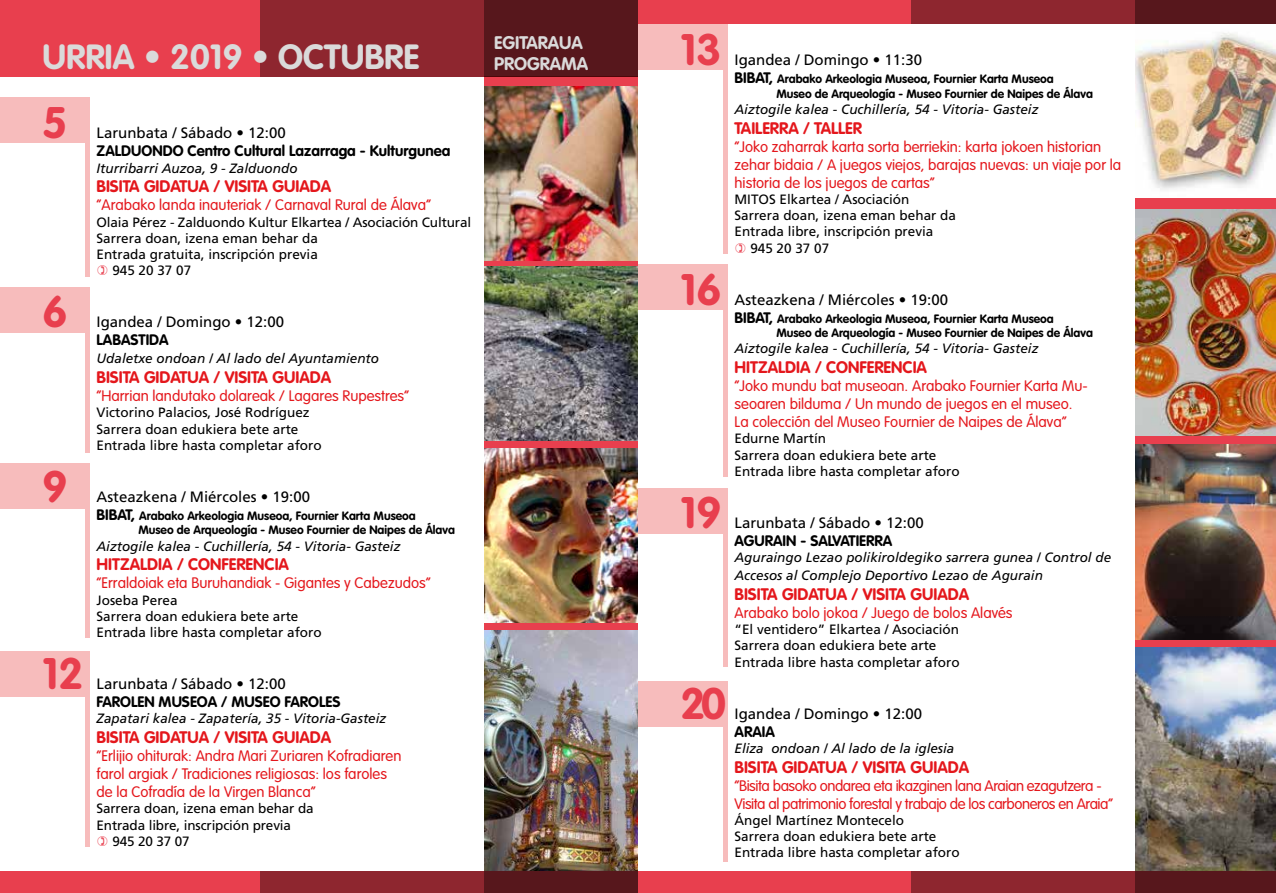
<style>
.page{position:relative;width:1276px;height:893px;background:#fff}
.page>*{position:absolute;margin:0;border:0;box-sizing:border-box;transform-origin:0 0}
.t1{font:700 43.5px "VAG Rounded Std";color:#e83f4e}
.t2{font:700 34.5px "VAG Rounded Std";color:#dadada}
.t3{font:700 18px/21.6px "VAG Rounded Std";color:#dadada}
.t4{font:700 16.5px "VAG Rounded Std";color:#e4171c}
.t5{font:300 15px/18px "VAG Rounded Std";color:#e4171c}
.t6{font:15px "Frutiger LT Std";color:#000}
.t7{font:300 15px/18px "VAG Rounded Std";letter-spacing:-.03em;color:#e4171c}
.t8{font:700 15px "VAG Rounded Std";color:#000}
.t9{font:13.5px/16.2px "Frutiger LT Std";color:#000}
.t10{font:italic 13.5px/18px "Frutiger LT Std";color:#000}
.t11{font:700 12px/14.4px "VAG Rounded Std";color:#000}
.s1{font-size:15px}
</style>
<div class="page">
<div style="left:0;top:0;width:638px;height:77px;background:#e83f4e"></div>
<div style="left:260px;top:0;width:378px;height:77px;background:#8e262f"></div>
<div style="left:485px;top:0;width:153px;height:77px;background:#57171c"></div>
<div style="left:485px;top:77px;width:153px;height:816px;background:#e83f4e"></div>
<img style="left:485px;top:86px;width:153px;height:174px">
<img style="left:485px;top:267px;width:153px;height:174px">
<img style="left:485px;top:448px;width:153px;height:174px">
<img style="left:485px;top:630px;width:153px;height:242px">
<hr style="left:85px;top:99px;width:4px;height:178px;background:#f7bcbc">
<hr style="left:723px;top:24px;width:4px;height:230px;background:#f7bcbc">
<hr style="left:723px;top:264px;width:4px;height:213px;background:#f7bcbc">
<hr style="left:723px;top:489px;width:4px;height:178px;background:#f7bcbc">
<hr style="left:723px;top:683px;width:4px;height:179px;background:#f7bcbc">
<hr style="left:85px;top:287px;width:4px;height:166px;background:#f7bcbc">
<hr style="left:85px;top:463px;width:4px;height:174px;background:#f7bcbc">
<hr style="left:85px;top:651px;width:4px;height:196px;background:#f7bcbc">
<div style="left:0;top:98px;width:89px;height:45px;background:#f7bcbc"></div>
<div style="left:638px;top:24px;width:89px;height:45px;background:#f7bcbc"></div>
<div style="left:638px;top:264px;width:89px;height:46px;background:#f7bcbc"></div>
<div style="left:638px;top:489px;width:89px;height:45px;background:#f7bcbc"></div>
<div style="left:638px;top:681px;width:89px;height:45px;background:#f7bcbc"></div>
<div style="left:0;top:287px;width:89px;height:45px;background:#f7bcbc"></div>
<div style="left:0;top:463px;width:89px;height:45px;background:#f7bcbc"></div>
<div style="left:0;top:651px;width:89px;height:45px;background:#f7bcbc"></div>
<div style="left:1135px;top:32px;width:141px;height:861px;background:#e83f4e"></div>
<img style="left:1135px;top:32px;width:141px;height:166px">
<img style="left:1135px;top:209px;width:141px;height:226px">
<img style="left:1135px;top:444px;width:141px;height:195px">
<img style="left:1135px;top:647px;width:141px;height:225px">
<div style="left:0;top:872px;width:638px;height:21px;background:#e83f4e"></div>
<div style="left:638px;top:872px;width:638px;height:21px;background:#e83f4e"></div>
<div style="left:638px;top:0;width:638px;height:24px;background:#e83f4e"></div>
<div style="left:260px;top:872px;width:378px;height:21px;background:#8e262f"></div>
<div style="left:911px;top:872px;width:365px;height:21px;background:#8e262f"></div>
<div style="left:911px;top:0;width:365px;height:24px;background:#8e262f"></div>
<div style="left:485px;top:872px;width:153px;height:21px;background:#57171c"></div>
<div style="left:1135px;top:872px;width:141px;height:21px;background:#57171c"></div>
<div style="left:1135px;top:0;width:141px;height:24px;background:#57171c"></div>
<h2 class="t2" style="left:43px;top:37px;width:378px">URRIA • 2019 • OCTUBRE</h2>
<h1 class="t1" style="left:43px;top:97px;width:26px">5</h1>
<p class="t6" style="left:97px;top:124px;width:191px">Larunbata / Sábado • 12:00</p>
<p class="t8" style="left:97px;top:142px;width:355px">ZALDUONDO Centro Cultural Lazarraga - Kulturgunea</p>
<p class="t10" style="left:97px;top:159px;width:203px">Iturribarri Auzoa, 9 - Zalduondo</p>
<p class="t4" style="left:97px;top:177px;width:236px">BISITA GIDATUA / VISITA GUIADA</p>
<p class="t5" style="left:97px;top:197px;width:336px">“Arabako landa inauteriak / Carnaval Rural de Álava”</p>
<p class="t9" style="left:97px;top:214px;width:376px">Olaia Pérez - Zalduondo Kultur Elkartea / Asociación Cultural</p>
<p class="t9" style="left:97px;top:230px;width:223px">Sarrera doan, izena eman behar da</p>
<p class="t9" style="left:97px;top:246px;width:223px">Entrada gratuita, inscripción previa</p>
<p class="t9" style="left:112px;top:262px;width:80px">945 20 37 07</p>
<h1 class="t1" style="left:43px;top:286px;width:26px">6</h1>
<h1 class="t1" style="left:43px;top:461px;width:26px">9</h1>
<h1 class="t1" style="left:43px;top:648px;width:43px">12</h1>
<p class="t6" style="left:97px;top:313px;width:189px">Igandea / Domingo • 12:00</p>
<p class="t8" style="left:97px;top:331px;width:74px">LABASTIDA</p>
<p class="t10" style="left:97px;top:350px;width:284px">Udaletxe ondoan / Al lado del Ayuntamiento</p>
<p class="t4" style="left:97px;top:368px;width:236px">BISITA GIDATUA / VISITA GUIADA</p>
<p class="t5" style="left:97px;top:387px;width:314px">“Harrian landutako dolareak / Lagares Rupestres”</p>
<p class="t9" style="left:97px;top:405px;width:227px">Victorino Palacios, José Rodríguez<br>Sarrera doan edukiera bete arte<br>Entrada libre hasta completar aforo</p>
<p class="t6" style="left:97px;top:488px;width:215px">Asteazkena / Miércoles • 19:00</p>
<p class="t11" style="left:138px;top:509px;width:318px;text-indent:-42px"><span class="s1">BIBAT,</span> Arabako Arkeologia Museoa, Fournier Karta Museoa<br>Museo de Arqueología - Museo Fournier de Naipes de Álava</p>
<p class="t10" style="left:97px;top:537px;width:305px">Aiztogile kalea - Cuchillería, 54 - Vitoria- Gasteiz</p>
<p class="t4" style="left:97px;top:555px;width:194px">HITZALDIA / CONFERENCIA</p>
<p class="t5" style="left:97px;top:575px;width:336px">“Erraldoiak eta Buruhandiak - Gigantes y Cabezudos”</p>
<p class="t9" style="left:97px;top:592px;width:227px">Joseba Perea<br>Sarrera doan edukiera bete arte<br>Entrada libre hasta completar aforo</p>
<p class="t6" style="left:97px;top:675px;width:191px">Larunbata / Sábado • 12:00</p>
<p class="t8" style="left:97px;top:693px;width:245px">FAROLEN MUSEOA / MUSEO FAROLES</p>
<p class="t10" style="left:97px;top:710px;width:291px">Zapatari kalea - Zapatería, 35 - Vitoria-Gasteiz</p>
<p class="t4" style="left:97px;top:728px;width:236px">BISITA GIDATUA / VISITA GUIADA</p>
<p class="t5" style="left:97px;top:747px;width:306px">“Erlijio ohiturak: Andra Mari Zuriaren Kofradiaren farol argiak / Tradiciones religiosas: los faroles de la Cofradía de la Virgen Blanca”</p>
<p class="t9" style="left:97px;top:801px;width:219px">Sarrera doan, izena eman behar da</p>
<p class="t9" style="left:97px;top:817px;width:196px">Entrada libre, inscripción previa</p>
<p class="t9" style="left:112px;top:833px;width:79px">945 20 37 07</p>
<h3 class="t3" style="left:494px;top:32px;width:96px">EGITARAUA<br>PROGRAMA</h3>
<h1 class="t1" style="left:680px;top:25px;width:43px">13</h1>
<h1 class="t1" style="left:680px;top:264px;width:43px">16</h1>
<h1 class="t1" style="left:680px;top:487px;width:43px">19</h1>
<h1 class="t1" style="left:680px;top:678px;width:47px">20</h1>
<p class="t6" style="left:734px;top:51px;width:189px">Igandea / Domingo • 11:30</p>
<p class="t11" style="left:776px;top:72px;width:318px;text-indent:-42px"><span class="s1">BIBAT,</span> Arabako Arkeologia Museoa, Fournier Karta Museoa<br>Museo de Arqueología - Museo Fournier de Naipes de Álava</p>
<p class="t10" style="left:734px;top:100px;width:305px">Aiztogile kalea - Cuchillería, 54 - Vitoria- Gasteiz</p>
<p class="t4" style="left:734px;top:118px;width:129px">TAILERRA / TALLER</p>
<p class="t5" style="left:734px;top:138px;width:388px">“Joko zaharrak karta sorta berriekin: karta jokoen historian zehar bidaia / A juegos viejos, barajas nuevas: un viaje por la historia de los juegos de cartas”</p>
<p class="t9" style="left:734px;top:191px;width:176px">MITOS Elkartea / Asociación</p>
<p class="t9" style="left:734px;top:207px;width:223px">Sarrera doan, izena eman behar da</p>
<p class="t9" style="left:734px;top:224px;width:200px">Entrada libre, inscripción previa</p>
<p class="t9" style="left:750px;top:240px;width:80px">945 20 37 07</p>
<p class="t6" style="left:734px;top:291px;width:215px">Asteazkena / Miércoles • 19:00</p>
<p class="t11" style="left:776px;top:312px;width:318px;text-indent:-42px"><span class="s1">BIBAT,</span> Arabako Arkeologia Museoa, Fournier Karta Museoa<br>Museo de Arqueología - Museo Fournier de Naipes de Álava</p>
<p class="t10" style="left:734px;top:340px;width:305px">Aiztogile kalea - Cuchillería, 54 - Vitoria- Gasteiz</p>
<p class="t4" style="left:734px;top:358px;width:194px">HITZALDIA / CONFERENCIA</p>
<p class="t5" style="left:734px;top:377px;width:355px">“Joko mundu bat museoan. Arabako Fournier Karta Mu&shy;seoaren bilduma / Un mundo de juegos en el museo.<br>La colección del Museo Fournier de Naipes de Álava“</p>
<p class="t9" style="left:734px;top:431px;width:227px">Edurne Martín<br>Sarrera doan edukiera bete arte<br>Entrada libre hasta completar aforo</p>
<p class="t6" style="left:734px;top:514px;width:191px">Larunbata / Sábado • 12:00</p>
<p class="t8" style="left:734px;top:532px;width:159px">AGURAIN - SALVATIERRA</p>
<p class="t10" style="left:734px;top:549px;width:378px">Aguraingo Lezao polikiroldegiko sarrera gunea / Control de<br>Accesos al Complejo Deportivo Lezao de Agurain</p>
<p class="t4" style="left:734px;top:584px;width:236px">BISITA GIDATUA / VISITA GUIADA</p>
<p class="t5" style="left:734px;top:604px;width:279px">Arabako bolo jokoa / Juego de bolos Alavés</p>
<p class="t9" style="left:734px;top:621px;width:227px">“El ventidero” Elkartea / Asociación<br>Sarrera doan edukiera bete arte<br>Entrada libre hasta completar aforo</p>
<p class="t6" style="left:734px;top:705px;width:189px">Igandea / Domingo • 12:00</p>
<p class="t8" style="left:734px;top:723px;width:42px">ARAIA</p>
<p class="t10" style="left:734px;top:739px;width:221px">Eliza ondoan / Al lado de la iglesia</p>
<p class="t4" style="left:734px;top:757px;width:236px">BISITA GIDATUA / VISITA GUIADA</p>
<p class="t7" style="left:734px;top:777px;width:380px">“Bisita basoko ondarea eta ikazginen lana Araian ezagutzera -<br>Visita al patrimonio forestal y trabajo de los carboneros en Araia”</p>
<p class="t9" style="left:734px;top:812px;width:227px">Ángel Martínez Montecelo<br>Sarrera doan edukiera bete arte<br>Entrada libre hasta completar aforo</p>
</div>
